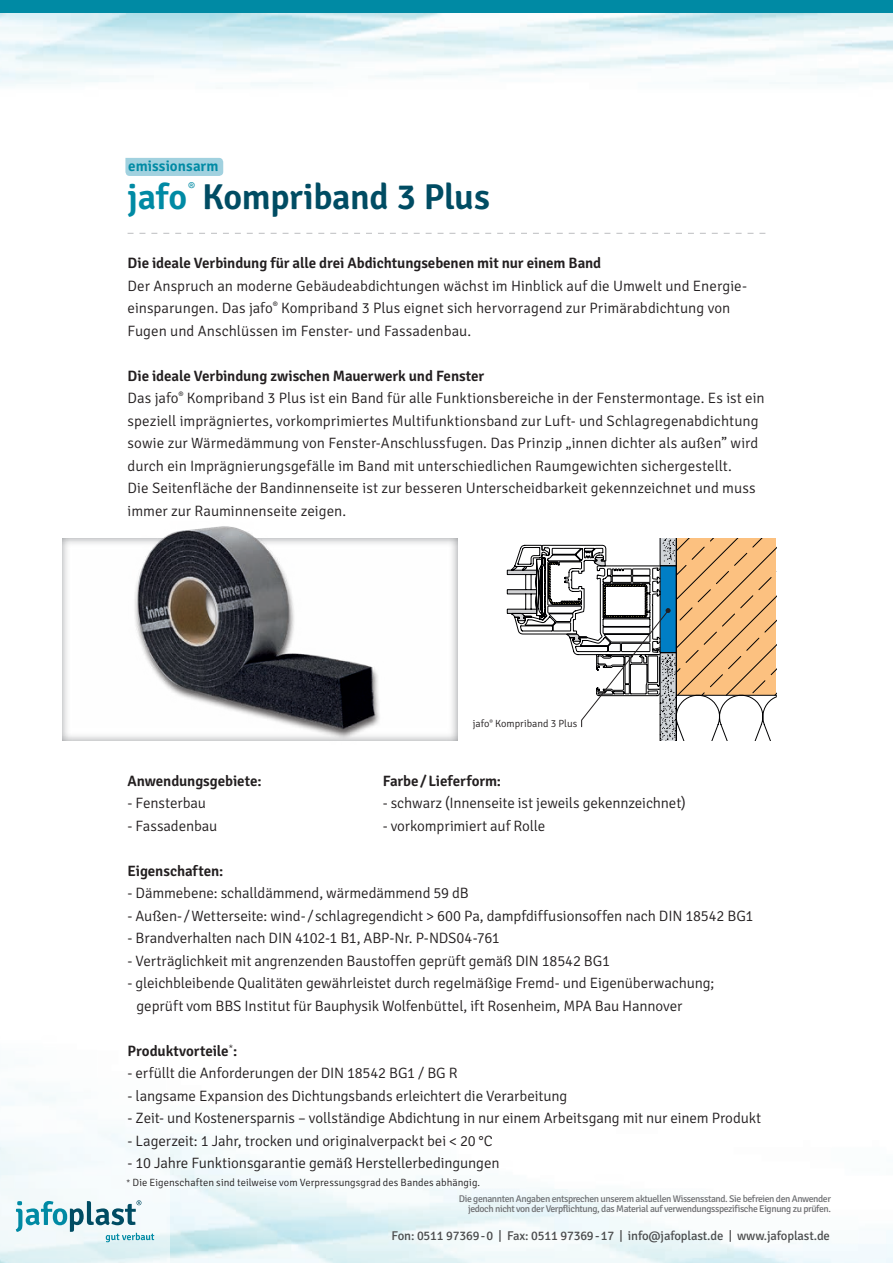
<style>
.page{position:relative;width:893px;height:1263px;background:#fff}
.page>*{position:absolute;margin:0;border:0;box-sizing:border-box;transform-origin:0 0}
.t1{font:600 36px "Signika";letter-spacing:-.01em;color:#004c63}
.t2{font:300 15px/22.5px "Signika";letter-spacing:-.005em;color:#231f20}
.t3{font:600 15px "Signika";letter-spacing:-.005em;color:#231f20}
.t4{font:600 15px "Signika";letter-spacing:.005em;color:#008aa4}
.t5{font:12.75px "Signika";letter-spacing:-.01em;color:#4b4c4d}
.t6{font:300 12px "Signika";color:#008aa4}
.t7{font:300 10.5px "Signika";letter-spacing:.005em;color:#231f20}
.t8{font:300 10.35px "Signika";color:#231f20}
.t9{font:9.75px/10.5px "Signika";letter-spacing:-.04em;color:#6d6e71;text-align:right}
.s1{color:#008aa4}
.s2{font-weight:600}
.s3{font-size:7.5px}
</style>
<div class="page">
<img style="left:170px;top:546px;width:723px;height:717px">
<div style="left:0;top:0;width:893px;height:13px;background:#008aa4"></div>
<svg style="left:16px;top:1200px;width:138px;height:42px"></svg>
<svg style="left:128px;top:233px;width:637px;height:1px"></svg>
<img style="left:62px;top:526px;width:406px;height:230px">
<svg style="left:507px;top:538px;width:269px;height:203px"></svg>
<div style="left:125px;top:158px;width:98px;height:18px;background:#a1d1df"></div>
<p class="t4" style="left:128px;top:158px;width:92px">emissionsarm</p>
<p class="t6" style="left:188px;top:180px;width:9px">®</p>
<h1 class="t1" style="left:128px;top:176px;width:364px"><span class="s1">jafo</span> Kompriband 3 Plus</h1>
<p class="t3" style="left:128px;top:254px;width:475px">Die ideale Verbindung für alle drei Abdichtungsebenen mit nur einem Band</p>
<p class="t2" style="left:128px;top:275px;width:621px">Der Anspruch an moderne Gebäudeabdichtungen wächst im Hinblick auf die Umwelt und Energie&shy;einsparungen. Das jafo<sup>®</sup> Kompriband 3 Plus eignet sich hervorragend zur Primärabdichtung von<br>Fugen und Anschlüssen im Fenster- und Fassadenbau.</p>
<p class="t2" style="left:128px;top:365px;width:639px"><span class="s2">Die ideale Verbindung zwischen Mauerwerk und Fenster<br></span>Das jafo<sup>®</sup> Kompriband 3 Plus ist ein Band für alle Funktionsbereiche in der Fenstermontage. Es ist ein speziell imprägniertes, vorkomprimiertes Multifunktionsband zur Luft- und Schlagregenabdichtung sowie zur Wärmedämmung von Fenster-Anschlussfugen. Das Prinzip „innen dichter als außen” wird durch ein Imprägnierungsgefälle im Band mit unterschiedlichen Raumgewichten sichergestellt.<br>Die Seitenfläche der Bandinnenseite ist zur besseren Unterscheidbarkeit gekennzeichnet und muss immer zur Rauminnenseite zeigen.</p>
<p class="t3" style="left:128px;top:772px;width:135px">Anwendungsgebiete:</p>
<p class="t2" style="left:128px;top:792px;width:80px">- Fensterbau</p>
<p class="t2" style="left:128px;top:815px;width:91px">- Fassadenbau</p>
<p class="t8" style="left:473px;top:718px;width:106px">jafo<sup>®</sup> Kompriband 3 Plus</p>
<p class="t3" style="left:383px;top:772px;width:120px">Farbe/Lieferform:</p>
<p class="t2" style="left:383px;top:792px;width:305px">- schwarz (Innenseite ist jeweils gekennzeichnet)</p>
<p class="t2" style="left:383px;top:815px;width:164px">- vorkomprimiert auf Rolle</p>
<p class="t3" style="left:128px;top:862px;width:97px">Eigenschaften:</p>
<p class="t2" style="left:128px;top:882px;width:343px">- Dämmebene: schalldämmend, wärmedämmend 59 dB</p>
<p class="t2" style="left:128px;top:905px;width:627px">- Außen- /Wetterseite: wind- /schlagregendicht &gt; 600 Pa, dampfdiffusionsoffen nach DIN 18542 BG1</p>
<p class="t2" style="left:128px;top:927px;width:374px">- Brandverhalten nach DIN 4102-1 B1, ABP-Nr. P-NDS04-761</p>
<p class="t2" style="left:128px;top:950px;width:484px">- Verträglichkeit mit angrenzenden Baustoffen geprüft gemäß DIN 18542 BG1</p>
<p class="t2" style="left:137px;top:972px;width:579px;text-indent:-9px">- gleichbleibende Qualitäten gewährleistet durch regelmäßige Fremd- und Eigenüberwachung; geprüft vom BBS Institut für Bauphysik Wolfenbüttel, ift Rosenheim, MPA Bau Hannover</p>
<p class="t3" style="left:128px;top:1042px;width:111px">Produktvorteile<sup>*</sup>:</p>
<p class="t2" style="left:128px;top:1062px;width:332px">- erfüllt die Anforderungen der DIN 18542 BG1 / BG R</p>
<p class="t2" style="left:128px;top:1085px;width:441px">- langsame Expansion des Dichtungsbands erleichtert die Verarbeitung</p>
<p class="t2" style="left:128px;top:1107px;width:635px">- Zeit- und Kostenersparnis – vollständige Abdichtung in nur einem Arbeitsgang mit nur einem Produkt</p>
<p class="t2" style="left:128px;top:1130px;width:367px">- Lagerzeit: 1 Jahr, trocken und originalverpackt bei &lt; 20 °C</p>
<p class="t2" style="left:128px;top:1152px;width:374px">- 10 Jahre Funktionsgarantie gemäß Herstellerbedingungen</p>
<p class="t7" style="left:126px;top:1177px;width:355px"><span class="s3">*</span> Die Eigenschaften sind teilweise vom Verpressungsgrad des Bandes abhängig.</p>
<p class="t9" style="left:459px;top:1193px;width:374px">Die genannten Angaben entsprechen unserem aktuellen Wissensstand. Sie befreien den Anwender jedoch nicht von der Verpflichtung, das Material auf verwendungsspezifische Eignung zu prüfen.</p>
<p class="t5" style="left:391px;top:1228px;width:440px">Fon: 0511 97369-0 | Fax: 0511 97369-17 | info@jafoplast.de | www.jafoplast.de</p>
</div>
